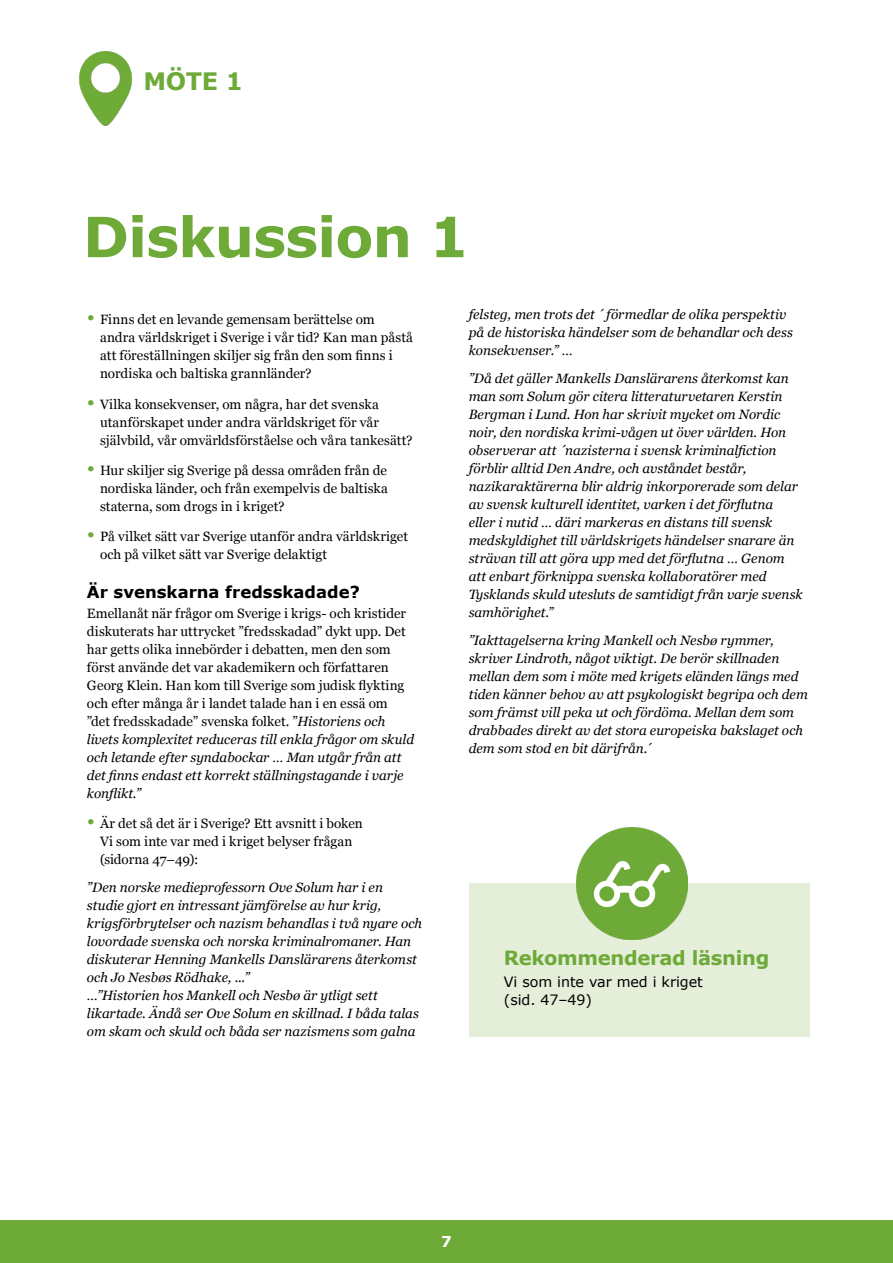
<style>
.page{position:relative;width:893px;height:1263px;background:#fff}
.page>*{position:absolute;margin:0;border:0;box-sizing:border-box;transform-origin:0 0}
.Rub2{font:700 55.5px "Verdana";letter-spacing:-.015em;color:#6eaa38}
.Rub2-2{font:700 24px "Verdana";color:#6eaa38}
.Rub2-3{font:700 19.5px "Verdana";letter-spacing:-.015em;color:#6eaa38}
.MELLANRUBRIK_1{font:700 16.5px "Verdana";color:#000}
.Sidfot{font:700 15px "Verdana";color:#fff}
.Rutatext_vit{font:14.25px/18px "Verdana";letter-spacing:-.005em;color:#000}
.Body_SV_BV{font:italic 13.5px/18px "Georgia";color:#000}
.Body_SV_BV-2{font:13.5px/18px "Georgia";letter-spacing:.005em;color:#000}
.s1{font-size:21px;color:#6eaa38}
.s2{font-style:italic}
</style>
<div class="page">
<div style="left:0;top:1220px;width:893px;height:43px;background:#6eaa38"></div>
<div style="left:470px;top:883px;width:340px;height:153px;background:#e5eed9"></div>
<img style="left:576px;top:828px;width:112px;height:111px">
<img style="left:79px;top:52px;width:54px;height:74px">
<p class="Rub2-2" style="left:144px;top:66px;width:101px">MÖTE 1</p>
<p class="Rub2" style="left:83px;top:201px;width:387px">Diskussion 1</p>
<p class="Body_SV_BV-2" style="left:100px;top:310px;width:314px;text-indent:-13px"><span class="s1">•</span> Finns det en levande gemensam berättelse om andra världskriget i Sverige i vår tid? Kan man påstå att föreställningen skiljer sig från den som finns i nordiska och baltiska grannländer?</p>
<p class="Body_SV_BV-2" style="left:100px;top:394px;width:314px;text-indent:-13px"><span class="s1">•</span> Vilka konsekvenser, om några, har det svenska utanförskapet under andra världskriget för vår självbild, vår omvärldsförståelse och våra tankesätt?</p>
<p class="Body_SV_BV-2" style="left:100px;top:461px;width:289px;text-align:justify;text-indent:-13px"><span class="s1">•</span> Hur skiljer sig Sverige på dessa områden från de nordiska länder, och från exempelvis de baltiska staterna, som drogs in i kriget?</p>
<p class="Body_SV_BV-2" style="left:100px;top:527px;width:310px;text-indent:-13px"><span class="s1">•</span> På vilket sätt var Sverige utanför andra världskriget och på vilket sätt var Sverige delaktigt</p>
<p class="MELLANRUBRIK_1" style="left:87px;top:581px;width:274px">Är svenskarna fredsskadade?</p>
<p class="Body_SV_BV-2" style="left:87px;top:603px;width:329px">Emellanåt när frågor om Sverige i krigs- och kristider diskuterats har uttrycket ”fredsskadad” dykt upp. Det har getts olika innebörder i debatten, men den som först använde det var akademikern och författaren Georg Klein. Han kom till Sverige som judisk flykting och efter många år i landet talade han i en essä om ”det fredsskadade” svenska folket. ”<span class="s2">Historiens och livets komplexitet reduceras till enkla frågor om skuld och letande efter syndabockar … Man utgår från att det finns endast ett korrekt ställningstagande i varje konflikt.”</span></p>
<p class="Body_SV_BV-2" style="left:100px;top:814px;width:264px;text-indent:-13px"><span class="s1">•</span> Är det så det är i Sverige? Ett avsnitt i boken<br>Vi som inte var med i kriget belyser frågan (sidorna 47–49):</p>
<p class="Body_SV_BV" style="left:87px;top:878px;width:337px">”Den norske medieprofessorn Ove Solum har i en studie gjort en intressant jämförelse av hur krig, krigsförbrytelser och nazism behandlas i två nyare och lovordade svenska och norska kriminalromaner. Han diskuterar Henning Mankells Danslärarens återkomst och Jo Nesbøs Rödhake, ...”<br>…”Historien hos Mankell och Nesbø är ytligt sett likartade. Ändå ser Ove Solum en skillnad. I båda talas om skam och skuld och båda ser nazismens som galna</p>
<p class="Body_SV_BV" style="left:469px;top:304px;width:326px">felsteg, men trots det ´ förmedlar de olika perspektiv på de historiska händelser som de behandlar och dess konsekvenser.” …</p>
<p class="Body_SV_BV" style="left:469px;top:368px;width:335px">”Då det gäller Mankells Danslärarens återkomst kan man som Solum gör citera litteraturvetaren Kerstin Bergman i Lund. Hon har skrivit mycket om Nordic noir, den nordiska krimi-vågen ut över världen. Hon observerar att ´nazisterna i svensk kriminalfiction förblir alltid Den Andre, och avståndet består, nazikaraktärerna blir aldrig inkorporerade som delar av svensk kulturell identitet, varken i det förflutna eller i nutid … däri markeras en distans till svensk medskyldighet till världskrigets händelser snarare än strävan till att göra upp med det förflutna … Genom att enbart förknippa svenska kollaboratörer med Tysklands skuld utesluts de samtidigt från varje svensk samhörighet.”</p>
<p class="Body_SV_BV" style="left:469px;top:631px;width:341px">”Iakttagelserna kring Mankell och Nesbø rymmer, skriver Lindroth, något viktigt. De berör skillnaden mellan dem som i möte med krigets eländen längs med tiden känner behov av att psykologiskt begripa och dem som främst vill peka ut och fördöma. Mellan dem som drabbades direkt av det stora europeiska bakslaget och dem som stod en bit därifrån.´</p>
<p class="Rub2-3" style="left:504px;top:945px;width:267px">Rekommenderad läsning</p>
<p class="Rutatext_vit" style="left:504px;top:973px;width:200px">Vi som inte var med i kriget (sid. 47–49)</p>
<p class="Sidfot" style="left:441px;top:1232px;width:12px">7</p>
</div>
